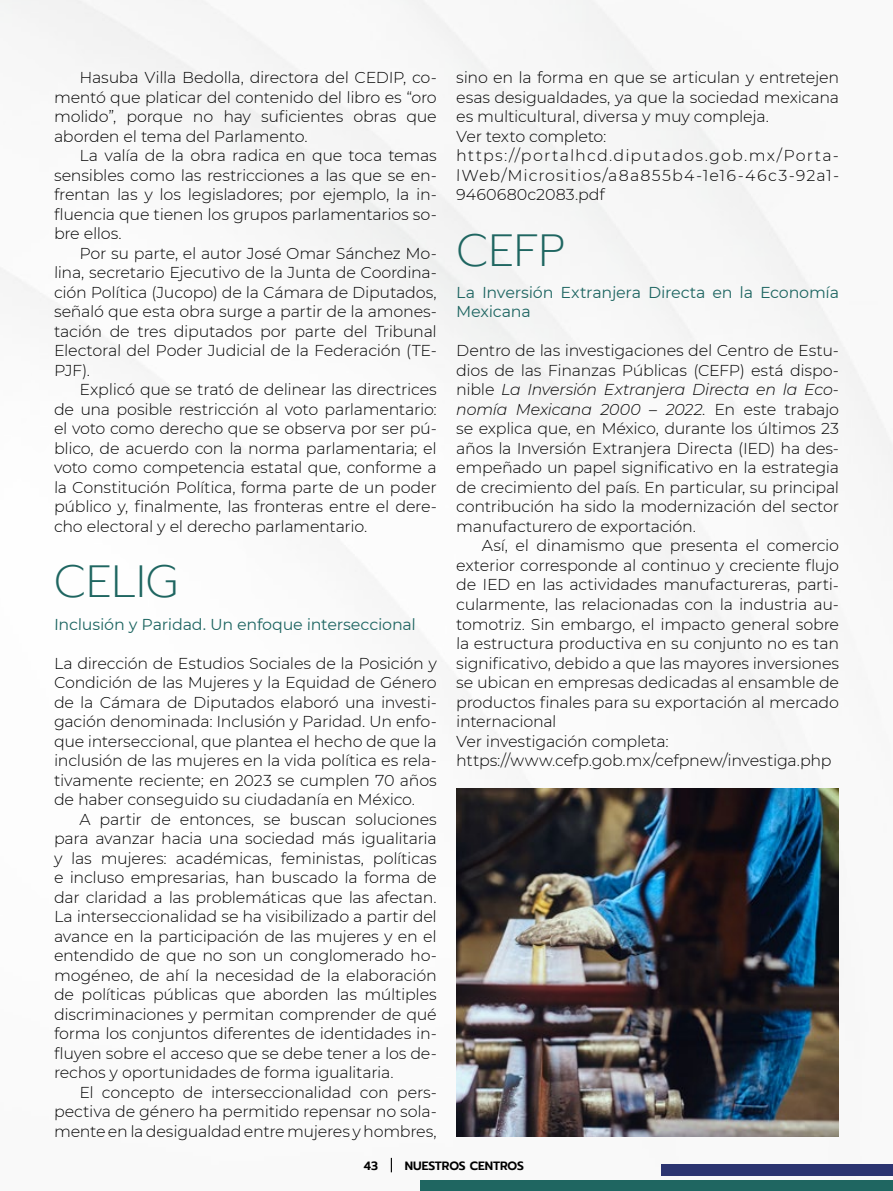
<style>
.page{position:relative;width:893px;height:1191px;background:#fff}
.page>*{position:absolute;margin:0;border:0;box-sizing:border-box;transform-origin:0 0}
.t1{font:200 45px "Prompt";color:#1f6661}
.t2{font:300 15.75px/19.5px "Montserrat";letter-spacing:-.005em;color:#000;text-align:justify}
.t3{font:15.75px/19.5px "Montserrat";letter-spacing:-.01em;color:#1d6561}
.t4{font:600 12px "Prompt";color:#000}
.s1{font-style:italic}
</style>
<div class="page">
<img style="left:0;top:0;width:893px;height:1191px">
<img style="left:456px;top:788px;width:383px;height:349px">
<div style="left:421px;top:1180px;width:472px;height:11px;background:#1f6661"></div>
<div style="left:662px;top:1164px;width:231px;height:11px;background:#2b3470"></div>
<svg style="left:391px;top:1157px;width:1px;height:15px"></svg>
<p class="t2" style="left:54px;top:67px;width:385px;text-indent:26px">Hasuba Villa Bedolla, directora del CEDIP, co&shy;mentó que platicar del contenido del libro es “oro molido”, porque no hay suficientes obras que aborden el tema del Parlamento.</p>
<p class="t2" style="left:54px;top:145px;width:385px;text-indent:26px">La valía de la obra radica en que toca temas sensibles como las restricciones a las que se en&shy;frentan las y los legisladores; por ejemplo, la in&shy;fluencia que tienen los grupos parlamentarios so&shy;bre ellos.</p>
<p class="t2" style="left:54px;top:243px;width:385px;text-indent:26px">Por su parte, el autor José Omar Sánchez Mo&shy;lina, secretario Ejecutivo de la Junta de Coordina&shy;ción Política (Jucopo) de la Cámara de Diputados, señaló que esta obra surge a partir de la amones&shy;tación de tres diputados por parte del Tribunal Electoral del Poder Judicial de la Federación (TE-PJF).</p>
<p class="t2" style="left:54px;top:379px;width:385px;text-indent:26px">Explicó que se trató de delinear las directrices de una posible restricción al voto parlamentario: el voto como derecho que se observa por ser pú&shy;blico, de acuerdo con la norma parlamentaria; el voto como competencia estatal que, conforme a la Constitución Política, forma parte de un poder público y, finalmente, las fronteras entre el dere&shy;cho electoral y el derecho parlamentario.</p>
<h1 class="t1" style="left:54px;top:550px;width:126px">CELIG</h1>
<p class="t3" style="left:54px;top:613px;width:364px">Inclusión y Paridad. Un enfoque interseccional</p>
<p class="t2" style="left:54px;top:652px;width:385px">La dirección de Estudios Sociales de la Posición y Condición de las Mujeres y la Equidad de Género de la Cámara de Diputados elaboró una investi&shy;gación denominada: Inclusión y Paridad. Un enfo&shy;que interseccional, que plantea el hecho de que la inclusión de las mujeres en la vida política es rela&shy;tivamente reciente; en 2023 se cumplen 70 años de haber conseguido su ciudadanía en México.</p>
<p class="t2" style="left:54px;top:808px;width:385px;text-indent:26px">A partir de entonces, se buscan soluciones para avanzar hacia una sociedad más igualitaria y las mujeres: académicas, feministas, políticas e incluso empresarias, han buscado la forma de dar claridad a las problemáticas que las afectan.<br>La interseccionalidad se ha visibilizado a partir del avance en la participación de las mujeres y en el entendido de que no son un conglomerado ho&shy;mogéneo, de ahí la necesidad de la elaboración de políticas públicas que aborden las múltiples discriminaciones y permitan comprender de qué forma los conjuntos diferentes de identidades in&shy;fluyen sobre el acceso que se debe tener a los de&shy;rechos y oportunidades de forma igualitaria.</p>
<p class="t2" style="left:54px;top:1081px;width:385px;text-indent:26px">El concepto de interseccionalidad con pers&shy;pectiva de género ha permitido repensar no sola&shy;mente en la desigualdad entre mujeres y hombres,</p>
<p class="t2" style="left:456px;top:67px;width:385px;text-align:left">sino en la forma en que se articulan y entretejen esas desigualdades, ya que la sociedad mexicana es multicultural, diversa y muy compleja.<br>Ver texto completo: https://portalhcd.diputados.gob.mx/Porta&shy;lWeb/Micrositios/a8a855b4-1e16-46c3-92a1- 9460680c2083.pdf</p>
<h1 class="t1" style="left:456px;top:219px;width:110px">CEFP</h1>
<p class="t3" style="left:456px;top:282px;width:385px">La Inversión Extranjera Directa en la Economía<br>Mexicana</p>
<p class="t2" style="left:456px;top:340px;width:385px">Dentro de las investigaciones del Centro de Estu&shy;dios de las Finanzas Públicas (CEFP) está dispo&shy;nible <span class="s1">La Inversión Extranjera Directa en la Eco&shy;nomía Mexicana 2000 – 2022.</span> En este trabajo se explica que, en México, durante los últimos 23 años la Inversión Extranjera Directa (IED) ha des&shy;empeñado un papel significativo en la estrategia de crecimiento del país. En particular, su principal contribución ha sido la modernización del sector manufacturero de exportación.</p>
<p class="t2" style="left:456px;top:535px;width:385px;text-align:left;text-indent:26px">Así, el dinamismo que presenta el comercio exterior corresponde al continuo y creciente flujo de IED en las actividades manufactureras, parti&shy;cularmente, las relacionadas con la industria au&shy;tomotriz. Sin embargo, el impacto general sobre la estructura productiva en su conjunto no es tan significativo, debido a que las mayores inversiones se ubican en empresas dedicadas al ensamble de productos finales para su exportación al mercado internacional<br>Ver investigación completa: https://www.cefp.gob.mx/cefpnew/investiga.php</p>
<p class="t4" style="left:364px;top:1157px;width:16px">43</p>
<p class="t4" style="left:405px;top:1157px;width:121px">NUESTROS CENTROS</p>
</div>
